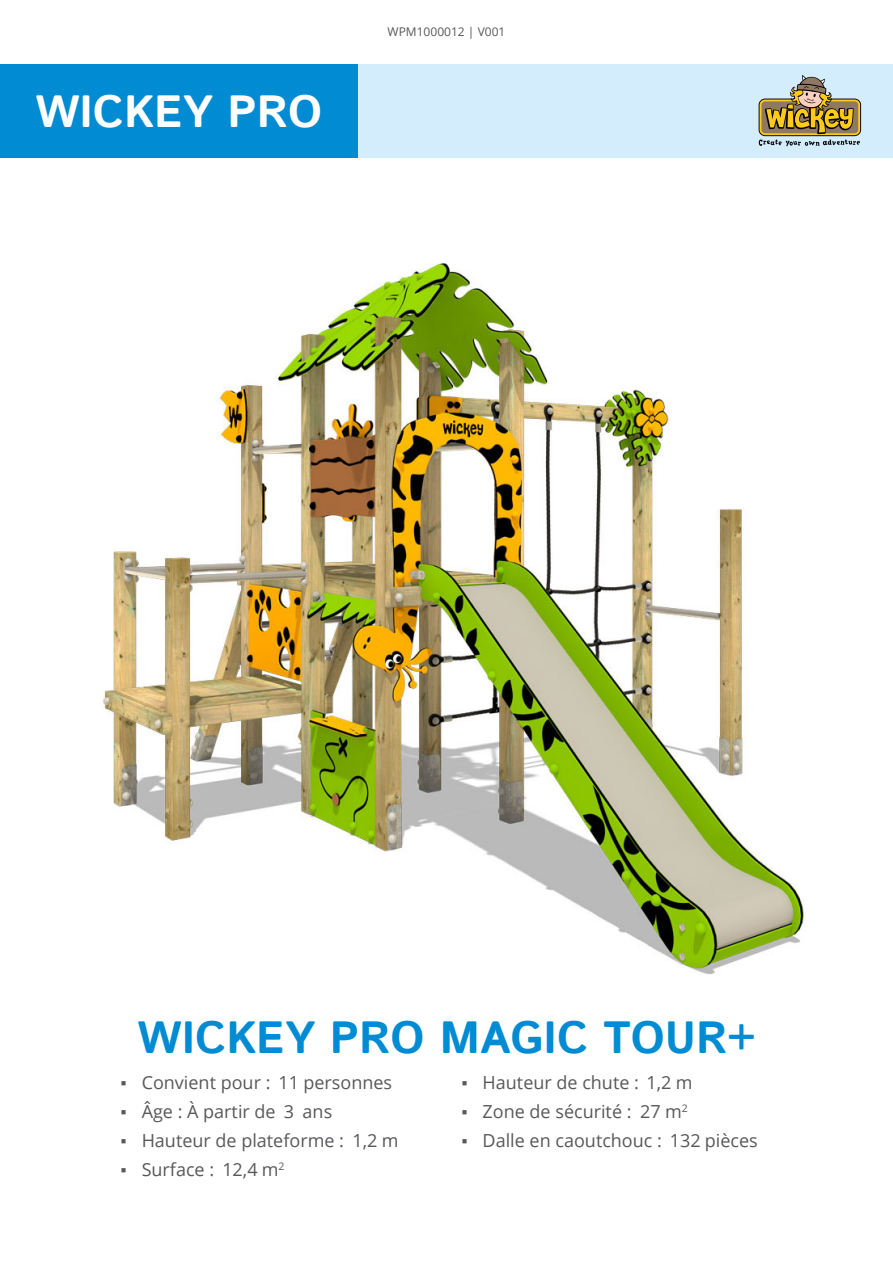
<style>
.page{position:relative;width:893px;height:1263px;background:#fff}
.page>*{position:absolute;margin:0;border:0;box-sizing:border-box;transform-origin:0 0}
.t1{font:700 45px "Istok Web";color:#008bd2}
.t2{font:700 45px "Istok Web";color:#fff}
.P_Gray{font:18px "Open Sans";color:#57585a}
.FN_Gray{font:12px "Open Sans";color:#57585a}
.s1{font-family:"Calibri"}
</style>
<div class="page">
<div style="left:0;top:64px;width:893px;height:94px;background:#d4edfc"></div>
<div style="left:0;top:64px;width:357px;height:94px;background:#008bd2"></div>
<svg style="left:759px;top:75px;width:102px;height:71px"></svg>
<img style="left:102px;top:263px;width:703px;height:711px">
<h1 class="t2" style="left:35px;top:82px;width:288px">WICKEY PRO</h1>
<p class="FN_Gray" style="left:388px;top:24px;width:119px">WPM1000012 | V001</p>
<h1 class="t1" style="left:137px;top:1007px;width:620px">WICKEY PRO MAGIC TOUR+</h1>
<p class="P_Gray" style="left:120px;top:1070px;width:152px"><span class="s1">▪</span> Convient pour :</p>
<p class="P_Gray" style="left:279px;top:1070px;width:115px">11 personnes</p>
<p class="P_Gray" style="left:461px;top:1070px;width:233px"><span class="s1">▪</span> Hauteur de chute : 1,2 m</p>
<p class="P_Gray" style="left:461px;top:1099px;width:172px"><span class="s1">▪</span> Zone de sécurité :</p>
<p class="P_Gray" style="left:640px;top:1099px;width:49px">27 m<sup>2</sup></p>
<p class="P_Gray" style="left:461px;top:1128px;width:298px"><span class="s1">▪</span> Dalle en caoutchouc : 132 pièces</p>
<p class="P_Gray" style="left:120px;top:1099px;width:157px"><span class="s1">▪</span> Âge : À partir de</p>
<p class="P_Gray" style="left:303px;top:1099px;width:31px">ans</p>
<p class="P_Gray" style="left:120px;top:1128px;width:225px"><span class="s1">▪</span> Hauteur de plateforme :</p>
<p class="P_Gray" style="left:353px;top:1128px;width:47px">1,2 m</p>
<p class="P_Gray" style="left:120px;top:1157px;width:95px"><span class="s1">▪</span> Surface :</p>
<p class="P_Gray" style="left:222px;top:1157px;width:64px">12,4 m<sup>2</sup></p>
<p class="P_Gray" style="left:284px;top:1099px;width:12px">3</p>
</div>
